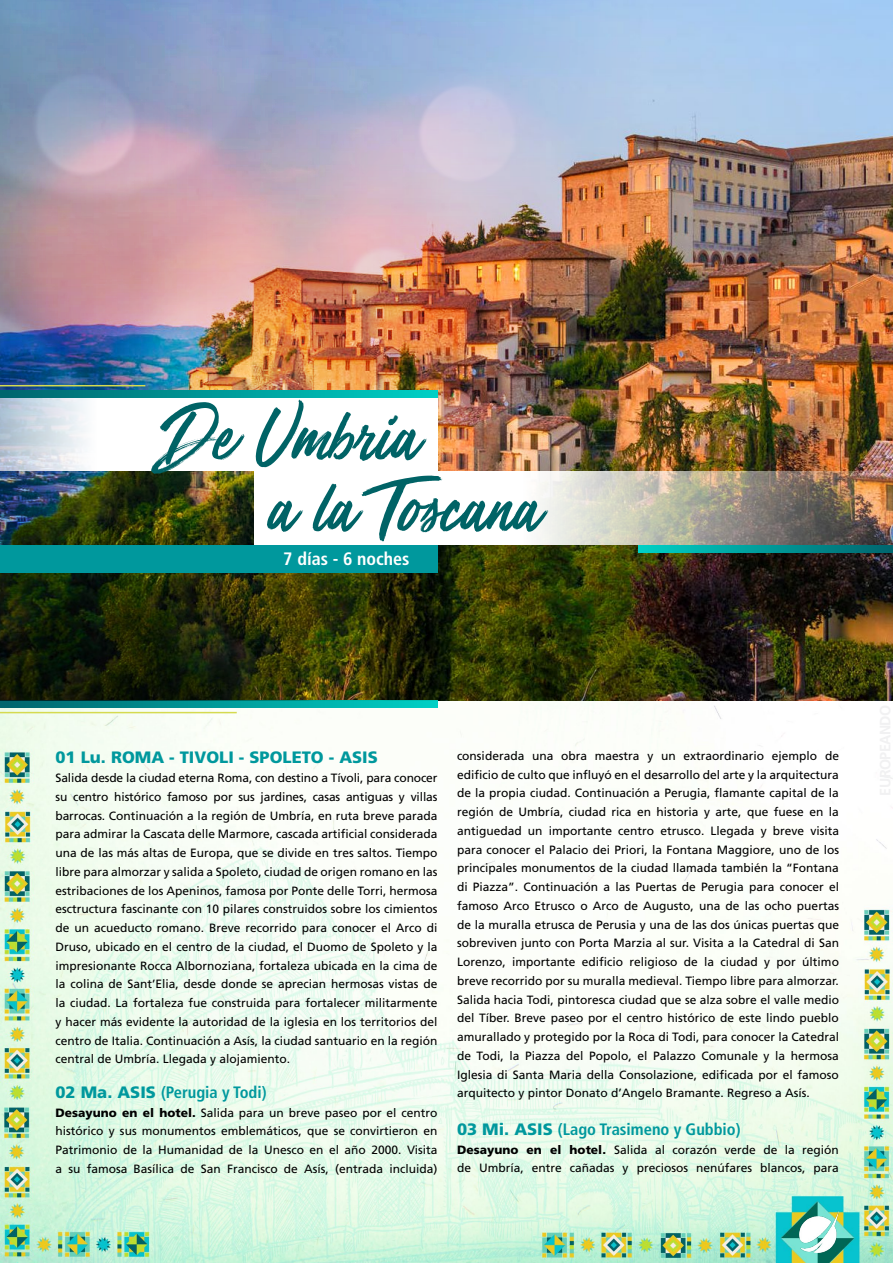
<style>
.page{position:relative;width:893px;height:1263px;background:#fff}
.page>*{position:absolute;margin:0;border:0;box-sizing:border-box;transform-origin:0 0}
.t1{font:75px "Mega Fresh";color:#006366}
.t2{font:33px "Amarillo";color:#006366}
.t3{font:700 condensed 18px "Frutiger";color:#fff}
.t4{font:700 condensed 16.5px "Frutiger";color:#00989d}
.t5{font:900 16.5px "Frutiger";color:#00989d}
.t6{font:12px/18.8px "Frutiger";color:#000;text-align:justify}
.s1{font-weight:900;font-stretch:normal}
.s2{font-weight:900}
</style>
<div class="page">
<img style="left:0;top:701px;width:893px;height:562px">
<img style="left:800px;top:1210px;width:39px;height:43px">
<img style="left:722px;top:0;width:171px;height:701px">
<svg style="left:0;top:701px;width:437px;height:7px"></svg>
<hr style="left:0;top:712px;width:237px;height:1px;background:#d5da50">
<img style="left:0;top:0;width:727px;height:700px">
<div style="left:0;top:545px;width:437px;height:28px;background:#00989d"></div>
<svg style="left:0;top:397px;width:437px;height:74px"></svg>
<img style="left:255px;top:471px;width:638px;height:74px">
<svg style="left:0;top:390px;width:437px;height:7px"></svg>
<svg style="left:638px;top:545px;width:255px;height:7px"></svg>
<hr style="left:0;top:385px;width:145px;height:1px;background:#d5da50">
<h1 class="t1" style="left:160px;top:397px;width:260px">De Umbria</h1>
<h2 class="t2" style="left:388px;top:422px;width:11px">´</h2>
<h1 class="t1" style="left:269px;top:468px;width:273px">a la Toscana</h1>
<h3 class="t3" style="left:283px;top:548px;width:128px">7 días - 6 noches</h3>
<h3 class="t5" style="left:56px;top:748px;width:324px">01 Lu. ROMA - TIVOLI - SPOLETO - ASIS</h3>
<p class="t6" style="left:56px;top:768px;width:384px">Salida desde la ciudad eterna Roma, con destino a Tívoli, para conocer su centro histórico famoso por sus jardines, casas antiguas y villas barrocas. Continuación a la región de Umbría, en ruta breve parada para admirar la Cascata delle Marmore, cascada artificial considerada una de las más altas de Europa, que se divide en tres saltos. Tiempo libre para almorzar y salida a Spoleto, ciudad de origen romano en las estribaciones de los Apeninos, famosa por Ponte delle Torri, hermosa esctructura fascinante con 10 pilares construidos sobre los cimientos de un acueducto romano. Breve recorrido para conocer el Arco di Druso, ubicado en el centro de la ciudad, el Duomo de Spoleto y la impresionante Rocca Albornoziana, fortaleza ubicada en la cima de la colina de Sant’Elia, desde donde se aprecian hermosas vistas de la ciudad. La fortaleza fue construida para fortalecer militarmente y hacer más evidente la autoridad de la iglesia en los territorios del centro de Italia. Continuación a Asís, la ciudad santuario en la región central de Umbría. Llegada y alojamiento.</p>
<h3 class="t4" style="left:56px;top:1082px;width:213px"><span class="s1">02 Ma. ASIS</span> (Perugia y Todi)</h3>
<p class="t6" style="left:56px;top:1103px;width:383px"><span class="s2">Desayuno en el hotel.</span> Salida para un breve paseo por el centro histórico y sus monumentos emblemáticos, que se convirtieron en Patrimonio de la Humanidad de la Unesco en el año 2000. Visita a su famosa Basílica de San Francisco de Asís, (entrada incluida)</p>
<p class="t6" style="left:457px;top:746px;width:384px">considerada una obra maestra y un extraordinario ejemplo de edificio de culto que influyó en el desarrollo del arte y la arquitectura de la propia ciudad. Continuación a Perugia, flamante capital de la región de Umbría, ciudad rica en historia y arte, que fuese en la antiguedad un importante centro etrusco. Llegada y breve visita para conocer el Palacio dei Priori, la Fontana Maggiore, uno de los principales monumentos de la ciudad llamada también la “Fontana di Piazza”. Continuación a las Puertas de Perugia para conocer el famoso Arco Etrusco o Arco de Augusto, una de las ocho puertas de la muralla etrusca de Perusia y una de las dos únicas puertas que sobreviven junto con Porta Marzia al sur. Visita a la Catedral di San Lorenzo, importante edificio religioso de la ciudad y por último breve recorrido por su muralla medieval. Tiempo libre para almorzar.<br>Salida hacia Todi, pintoresca ciudad que se alza sobre el valle medio del Tíber. Breve paseo por el centro histórico de este lindo pueblo amurallado y protegido por la Roca di Todi, para conocer la Catedral de Todi, la Piazza del Popolo, el Palazzo Comunale y la hermosa Iglesia di Santa Maria della Consolazione, edificada por el famoso arquitecto y pintor Donato d’Angelo Bramante. Regreso a Asís.</p>
<h3 class="t4" style="left:457px;top:1119px;width:285px"><span class="s1">03 Mi. ASIS</span> (Lago Trasimeno y Gubbio)</h3>
<p class="t6" style="left:457px;top:1140px;width:383px"><span class="s2">Desayuno en el hotel.</span> Salida al corazón verde de la región de Umbría, entre cañadas y preciosos nenúfares blancos, para</p>
</div>
